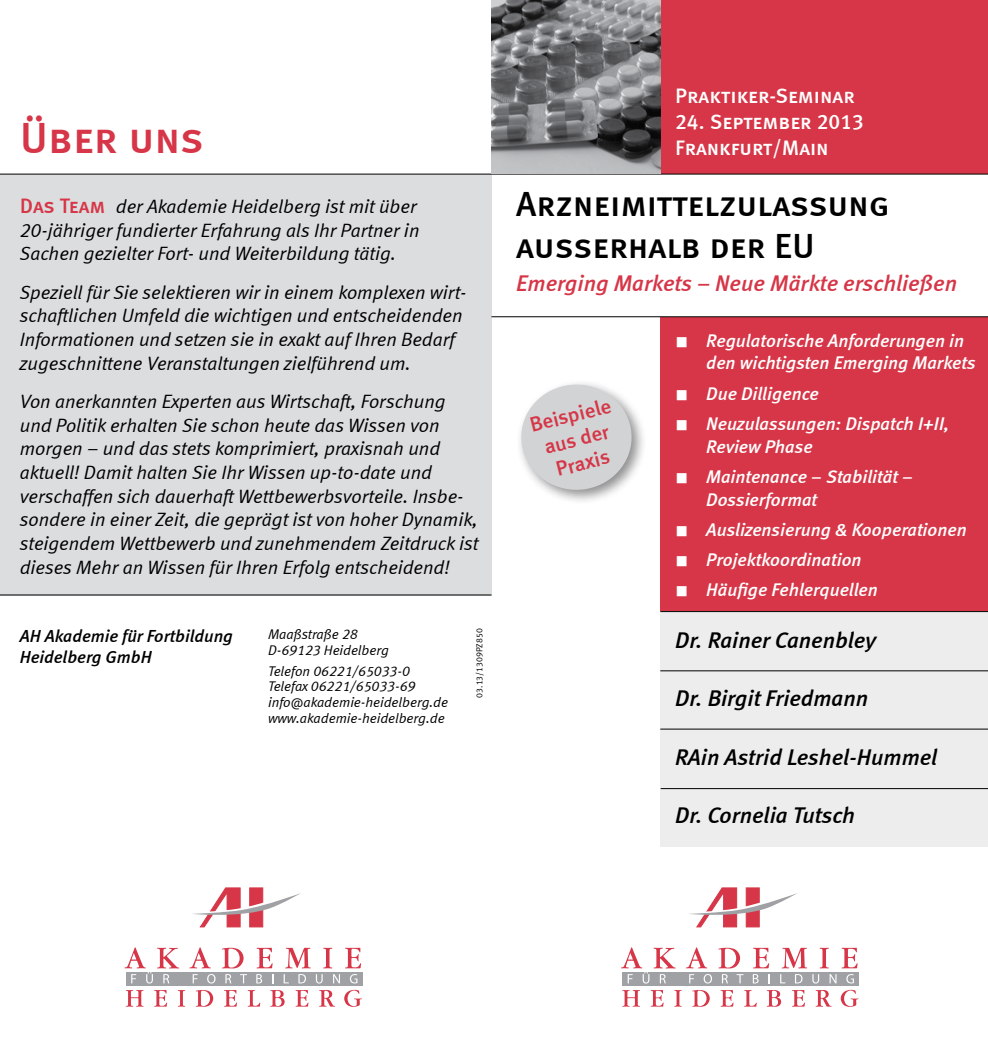
<style>
.page{position:relative;width:988px;height:1042px;background:#fff}
.page>*{position:absolute;margin:0;border:0;box-sizing:border-box;transform-origin:0 0}
.t1{font:43.75px "Meta Medium LF Caps";color:#d63647}
.t2{font:35px/42px "Meta Medium LF Caps";color:#000}
.t3{font:italic 22.75px "Meta Medium LF";color:#000}
.t4{font:italic 22.75px "Meta Medium LF";color:#d63647}
.t5{font:21px/26.2px "Meta Medium LF Caps";color:#fff}
.t6{font:21px/24.5px "Meta Medium LF";color:#d63647;text-align:center}
.t7{font:italic 19.25px/23.6px "Meta Normal LF";color:#000}
.t8{font:italic 18.38px/22.8px "Meta Medium LF";color:#fff}
.t9{font:italic 17.5px/21px "Meta Medium LF";color:#000}
.t10{font:italic 14px/15.8px "Meta Normal LF";color:#000}
.t11{font:8.75px "Meta Normal LF";color:#000}
.s1{font-family:"Meta Medium LF Caps";font-style:normal;font-size:21px;color:#d63647}
.s2{font-family:"Meta Medium LF Caps";font-style:normal}
</style>
<div class="page">
<div style="left:660px;top:0;width:327px;height:174px;background:#d63647"></div>
<svg style="left:192px;top:888px;width:109px;height:39px"></svg>
<svg style="left:126px;top:990px;width:17px;height:16px"></svg>
<svg style="left:154px;top:990px;width:13px;height:16px"></svg>
<svg style="left:178px;top:990px;width:7px;height:16px"></svg>
<svg style="left:196px;top:990px;width:17px;height:16px"></svg>
<svg style="left:224px;top:990px;width:13px;height:16px"></svg>
<svg style="left:247px;top:990px;width:13px;height:16px"></svg>
<svg style="left:270px;top:990px;width:14px;height:16px"></svg>
<svg style="left:295px;top:990px;width:13px;height:16px"></svg>
<svg style="left:319px;top:990px;width:16px;height:16px"></svg>
<svg style="left:344px;top:990px;width:18px;height:17px"></svg>
<svg style="left:189px;top:947px;width:22px;height:21px"></svg>
<svg style="left:222px;top:948px;width:21px;height:20px"></svg>
<svg style="left:256px;top:948px;width:16px;height:20px"></svg>
<svg style="left:285px;top:948px;width:25px;height:20px"></svg>
<svg style="left:323px;top:948px;width:9px;height:20px"></svg>
<svg style="left:345px;top:948px;width:16px;height:20px"></svg>
<div style="left:126px;top:972px;width:236px;height:13px;background:#9fa1a4"></div>
<svg style="left:124px;top:947px;width:55px;height:36px"></svg>
<svg style="left:193px;top:974px;width:4px;height:9px"></svg>
<svg style="left:207px;top:974px;width:8px;height:9px"></svg>
<svg style="left:225px;top:974px;width:6px;height:9px"></svg>
<svg style="left:240px;top:974px;width:7px;height:9px"></svg>
<svg style="left:256px;top:974px;width:6px;height:9px"></svg>
<svg style="left:283px;top:974px;width:6px;height:9px"></svg>
<svg style="left:298px;top:974px;width:8px;height:9px"></svg>
<svg style="left:316px;top:974px;width:6px;height:9px"></svg>
<svg style="left:333px;top:974px;width:7px;height:9px"></svg>
<svg style="left:350px;top:974px;width:7px;height:9px"></svg>
<svg style="left:689px;top:888px;width:108px;height:39px"></svg>
<svg style="left:622px;top:990px;width:17px;height:16px"></svg>
<svg style="left:650px;top:990px;width:13px;height:16px"></svg>
<svg style="left:674px;top:990px;width:7px;height:16px"></svg>
<svg style="left:692px;top:990px;width:17px;height:16px"></svg>
<svg style="left:720px;top:990px;width:13px;height:16px"></svg>
<svg style="left:744px;top:990px;width:12px;height:16px"></svg>
<svg style="left:766px;top:990px;width:14px;height:16px"></svg>
<svg style="left:792px;top:990px;width:12px;height:16px"></svg>
<svg style="left:815px;top:990px;width:16px;height:16px"></svg>
<svg style="left:840px;top:990px;width:18px;height:17px"></svg>
<svg style="left:686px;top:947px;width:21px;height:21px"></svg>
<svg style="left:718px;top:948px;width:21px;height:20px"></svg>
<svg style="left:753px;top:948px;width:15px;height:20px"></svg>
<svg style="left:781px;top:948px;width:25px;height:20px"></svg>
<svg style="left:819px;top:948px;width:9px;height:20px"></svg>
<svg style="left:841px;top:948px;width:16px;height:20px"></svg>
<div style="left:622px;top:972px;width:236px;height:13px;background:#9fa1a4"></div>
<svg style="left:621px;top:947px;width:54px;height:36px"></svg>
<svg style="left:689px;top:974px;width:5px;height:9px"></svg>
<svg style="left:703px;top:974px;width:8px;height:9px"></svg>
<svg style="left:722px;top:974px;width:5px;height:9px"></svg>
<svg style="left:736px;top:974px;width:7px;height:9px"></svg>
<svg style="left:752px;top:974px;width:6px;height:9px"></svg>
<svg style="left:780px;top:974px;width:5px;height:9px"></svg>
<svg style="left:795px;top:974px;width:7px;height:9px"></svg>
<svg style="left:812px;top:974px;width:6px;height:9px"></svg>
<svg style="left:829px;top:974px;width:7px;height:9px"></svg>
<svg style="left:846px;top:974px;width:7px;height:9px"></svg>
<div style="left:660px;top:317px;width:327px;height:294px;background:#d63647"></div>
<div style="left:660px;top:612px;width:327px;height:234px;background:#ededee"></div>
<hr style="left:660px;top:611px;width:327px;height:1px;background:#000">
<hr style="left:660px;top:670px;width:327px;height:1px;background:#000">
<hr style="left:660px;top:728px;width:327px;height:1px;background:#000">
<hr style="left:660px;top:788px;width:327px;height:1px;background:#000">
<div style="left:0;top:174px;width:491px;height:421px;background:#dcddde"></div>
<hr style="left:0;top:594px;width:491px;height:1px;background:#000">
<hr style="left:0;top:174px;width:987px;height:1px;background:#000">
<div style="left:515px;top:379px;width:131px;height:126px;background:#000;opacity:.44"></div>
<svg style="left:516px;top:380px;width:119px;height:114px"></svg>
<hr style="left:491px;top:316px;width:496px;height:1px;background:#000">
<img style="left:491px;top:0;width:169px;height:174px">
<h1 class="t1" style="left:20px;top:113px;width:185px">Über uns</h1>
<p class="t5" style="left:675px;top:82px;width:181px">Praktiker-Seminar</p>
<p class="t5" style="left:675px;top:108px;width:190px">24. September 2013<br>Frankfurt/Main</p>
<h2 class="t2" style="left:516px;top:183px;width:375px">Arzneimittelzulassung außerhalb der EU</h2>
<p class="t4" style="left:516px;top:269px;width:442px">Emerging Markets − Neue Märkte erschließen</p>
<p class="t7" style="left:20px;top:194px;width:401px"><span class="s1">Das Team</span> der Akademie Heidelberg ist mit über<br>20-jähriger fundierter Erfahrung als Ihr Partner in<br>Sachen gezielter Fort- und Weiterbildung tätig.</p>
<p class="t7" style="left:20px;top:280px;width:448px">Speziell für Sie selektieren wir in einem komplexen wirt&shy;schaftlichen Umfeld die wichtigen und entscheidenden Informationen und setzen sie in exakt auf Ihren Bedarf zugeschnittene Veranstaltungen zielführend um.</p>
<p class="t7" style="left:20px;top:389px;width:460px">Von anerkannten Experten aus Wirtschaft, Forschung und Politik erhalten Sie schon heute das Wissen von morgen – und das stets komprimiert, praxisnah und aktuell! Damit halten Sie Ihr Wissen up-to-date und verschaffen sich dauerhaft Wettbewerbsvorteile. Insbe&shy;sondere in einer Zeit, die geprägt ist von hoher Dynamik, steigendem Wettbewerb und zunehmendem Zeitdruck ist dieses Mehr an Wissen für Ihren Erfolg entscheidend!</p>
<p class="t6" style="left:527px;top:413px;width:85px;rotate:-14deg">Beispiele aus der<br>Praxis</p>
<p class="t8" style="left:706px;top:329px;width:271px;text-indent:-30px">■ Regulatorische Anforderungen in den wichtigsten Emerging Markets</p>
<p class="t8" style="left:676px;top:381px;width:144px">■ Due Dilligence</p>
<p class="t8" style="left:706px;top:412px;width:244px;text-indent:-30px">■ Neuzulassungen: Dispatch I+II,<br>Review Phase</p>
<p class="t8" style="left:706px;top:465px;width:208px;text-indent:-30px">■ Maintenance <span class="s2">−</span> Stabilität −<br>Dossierformat</p>
<p class="t8" style="left:676px;top:518px;width:292px">■ Auslizensierung &amp; Kooperationen</p>
<p class="t8" style="left:676px;top:548px;width:187px">■ Projektkoordination</p>
<p class="t8" style="left:676px;top:578px;width:203px">■ Häufige Fehlerquellen</p>
<p class="t9" style="left:20px;top:625px;width:214px">AH Akademie für Fortbildung<br>Heidelberg GmbH</p>
<p class="t10" style="left:268px;top:626px;width:122px">Maaßstraße 28<br>D-69123 Heidelberg</p>
<p class="t10" style="left:268px;top:663px;width:181px">Telefon 06221/65033-0<br>Telefax 06221/65033-69 info@akademie-heidelberg.de www.akademie-heidelberg.de</p>
<p class="t11" style="left:474px;top:697px;width:71px;rotate:-90deg">03.13/1309PZ850</p>
<p class="t3" style="left:675px;top:626px;width:202px">Dr. Rainer Canenbley</p>
<p class="t3" style="left:675px;top:685px;width:194px">Dr. Birgit Friedmann</p>
<p class="t3" style="left:675px;top:743px;width:264px">RAin Astrid Leshel-Hummel</p>
<p class="t3" style="left:675px;top:801px;width:181px">Dr. Cornelia Tutsch</p>
</div>
